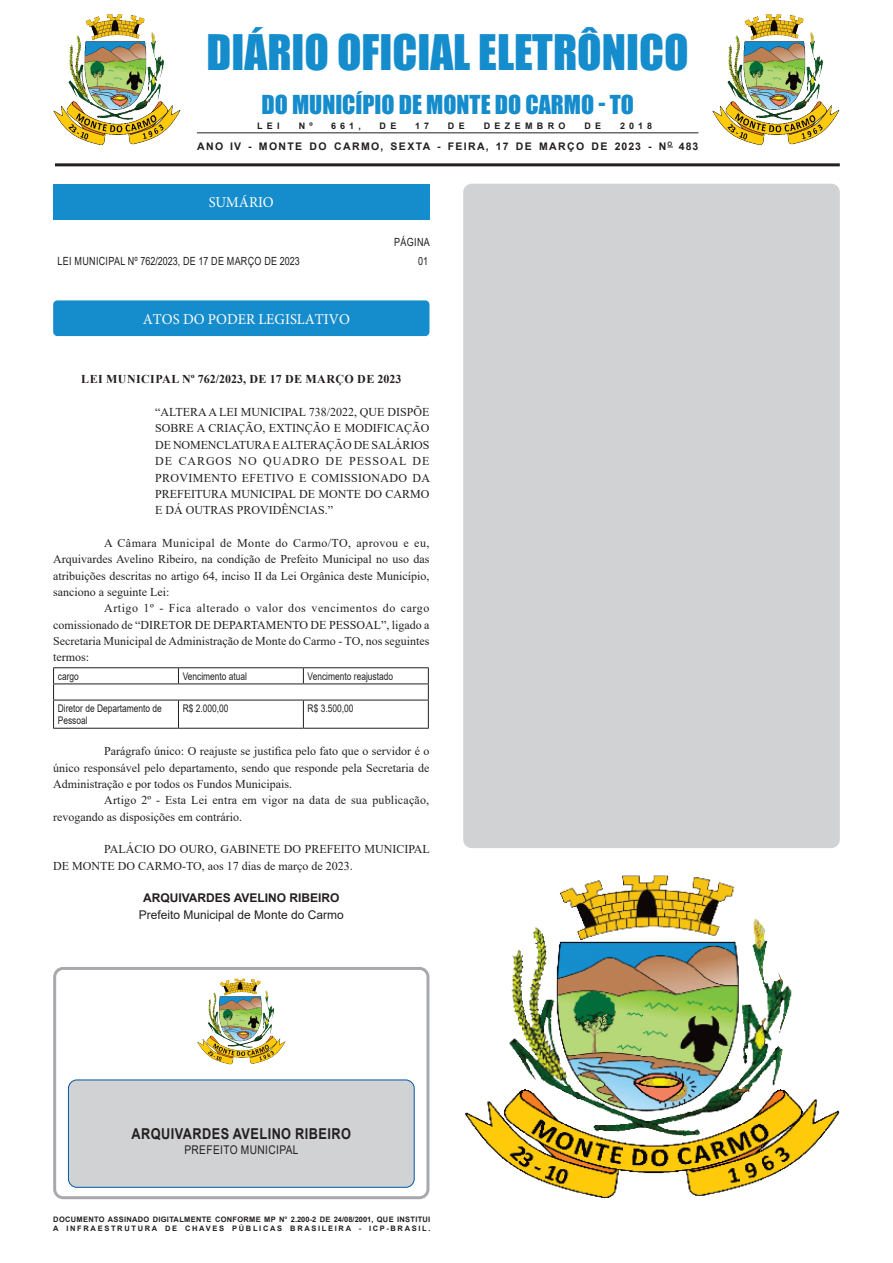
<style>
.page{position:relative;width:893px;height:1263px;background:#fff}
.page>*{position:absolute;margin:0;border:0;box-sizing:border-box;transform-origin:0 0}
.t1{font:45px "Impact";color:#158ccc}
.t2{font:24px "Impact";color:#158ccc}
.t3{font:15px "Minion Pro";color:#fff}
.t4{font:700 15px "Arial";letter-spacing:.035em;color:#231f20;scale:.85 1}
.CORPO_DE_TEXTO{font:12px/16.4px "Times New Roman";color:#231f20;text-align:justify}
.EMENTA{font:12px/16.4px "Times New Roman";color:#231f20;text-align:justify}
.TITULOS{font:700 12px "Times New Roman";letter-spacing:.035em;color:#231f20}
.CIDADE{font:12px "Arial";color:#231f20}
.NOME{font:700 12px "Arial";color:#231f20}
.CIDADE-2{font:12px "Arial";letter-spacing:.035em;color:#231f20;scale:.85 1}
.Sumario{font:11.25px "Arial";letter-spacing:.035em;color:#231f20;scale:.8 1}
.TABELA{font:10.5px/12px "Arial";color:#231f20;scale:.8 1}
.t5{font:700 10.5px "Arial";letter-spacing:.13em;color:#231f20}
.t6{font:700 9px "Arial";letter-spacing:.48em;color:#231f20}
.t7{font:700 7.5px "Arial";letter-spacing:.04em;color:#231f20}
.t8{font:700 7.5px "Arial";letter-spacing:.225em;color:#231f20}
</style>
<div class="page">
<hr style="left:55px;top:163px;width:785px;height:3px;background:#231f20">
<hr style="left:197px;top:132px;width:501px;height:1px;background:#231f20">
<img style="left:712px;top:14px;width:128px;height:132px">
<img style="left:53px;top:14px;width:128px;height:132px">
<div style="left:53px;top:184px;width:376px;height:35px;background:#158ccc"></div>
<div style="left:53px;top:300px;width:376px;height:36px;background:#158ccc;border-radius:4px"></div>
<div style="left:53px;top:967px;width:376px;height:232px;border:3px solid #a8a9ad;border-radius:9px"></div>
<div style="left:68px;top:1080px;width:346px;height:107px;background:#d1d2d4;border-radius:9px"></div>
<div style="left:68px;top:1080px;width:346px;height:107px;border:1px solid #0057a8;border-radius:9px"></div>
<img style="left:197px;top:978px;width:88px;height:86px">
<img style="left:465px;top:875px;width:375px;height:324px">
<hr style="left:53px;top:667px;width:125px;height:1px;background:#231f20">
<hr style="left:178px;top:667px;width:125px;height:1px;background:#231f20">
<svg style="left:178px;top:668px;width:1px;height:15px"></svg>
<hr style="left:303px;top:667px;width:126px;height:1px;background:#231f20">
<svg style="left:303px;top:668px;width:1px;height:15px"></svg>
<hr style="left:53px;top:683px;width:125px;height:1px;background:#231f20">
<hr style="left:178px;top:683px;width:125px;height:1px;background:#231f20">
<hr style="left:303px;top:683px;width:126px;height:1px;background:#231f20">
<hr style="left:53px;top:700px;width:125px;height:1px;background:#231f20">
<svg style="left:53px;top:668px;width:1px;height:60px"></svg>
<hr style="left:178px;top:700px;width:125px;height:1px;background:#231f20">
<svg style="left:178px;top:700px;width:1px;height:28px"></svg>
<hr style="left:303px;top:700px;width:126px;height:1px;background:#231f20">
<svg style="left:303px;top:700px;width:1px;height:28px"></svg>
<svg style="left:428px;top:668px;width:1px;height:60px"></svg>
<hr style="left:53px;top:728px;width:125px;height:1px;background:#231f20">
<hr style="left:178px;top:728px;width:125px;height:1px;background:#231f20">
<hr style="left:303px;top:728px;width:126px;height:1px;background:#231f20">
<div style="left:463px;top:184px;width:377px;height:664px;background:#d1d2d4;border-radius:9px"></div>
<p class="t1" style="left:207px;top:18px;width:483px">DIÁRIO OFICIAL ELETRÔNICO</p>
<p class="t2" style="left:261px;top:86px;width:374px">DO MUNICÍPIO DE MONTE DO CARMO - TO</p>
<p class="t6" style="left:257px;top:119px;width:24px">LEI</p>
<p class="t6" style="left:299px;top:119px;width:15px">N º</p>
<p class="t6" style="left:331px;top:119px;width:31px">661,</p>
<p class="t6" style="left:380px;top:119px;width:18px">D E</p>
<p class="t6" style="left:415px;top:119px;width:16px">1 7</p>
<p class="t6" style="left:448px;top:119px;width:18px">D E</p>
<p class="t6" style="left:484px;top:119px;width:83px">DEZEMBRO</p>
<p class="t6" style="left:584px;top:119px;width:18px">D E</p>
<p class="t6" style="left:620px;top:119px;width:34px">2018</p>
<p class="t5" style="left:197px;top:139px;width:503px">ANO IV - MONTE DO CARMO, SEXTA - FEIRA, 17 DE MARÇO DE 2023 - N<sup>O</sup> 483</p>
<p class="t3" style="left:209px;top:192px;width:67px">SUMÁRIO</p>
<p class="Sumario" style="left:394px;top:235px;width:46px">PÁGINA</p>
<p class="Sumario" style="left:58px;top:254px;width:304px">LEI MUNICIPAL Nº 762/2023, DE 17 DE MARÇO DE 2023</p>
<p class="Sumario" style="left:418px;top:254px;width:14px">01</p>
<p class="t3" style="left:143px;top:309px;width:209px">ATOS DO PODER LEGISLATIVO</p>
<p class="TITULOS" style="left:81px;top:371px;width:322px">LEI MUNICIPAL Nº 762/2023, DE 17 DE MARÇO DE 2023</p>
<p class="EMENTA" style="left:155px;top:403px;width:276px">“ALTERA A LEI MUNICIPAL 738/2022, QUE DISPÕE SOBRE A CRIAÇÃO, EXTINÇÃO E MODIFICAÇÃO DE NOMENCLATURA E ALTERAÇÃO DE SALÁRIOS DE CARGOS NO QUADRO DE PESSOAL DE PROVIMENTO EFETIVO E COMISSIONADO DA PREFEITURA MUNICIPAL DE MONTE DO CARMO E DÁ OUTRAS PROVIDÊNCIAS.”</p>
<p class="CORPO_DE_TEXTO" style="left:53px;top:534px;width:378px;text-indent:51px">A Câmara Municipal de Monte do Carmo/TO, aprovou e eu, Arquivardes Avelino Ribeiro, na condição de Prefeito Municipal no uso das atribuições descritas no artigo 64, inciso II da Lei Orgânica deste Município, sanciono a seguinte Lei:</p>
<p class="CORPO_DE_TEXTO" style="left:53px;top:600px;width:378px;text-indent:51px">Artigo 1º - Fica alterado o valor dos vencimentos do cargo comissionado de “DIRETOR DE DEPARTAMENTO DE PESSOAL”, ligado a Secretaria Municipal de Administração de Monte do Carmo - TO, nos seguintes termos:</p>
<p class="TABELA" style="left:58px;top:670px;width:28px">cargo</p>
<p class="TABELA" style="left:183px;top:670px;width:82px">Vencimento atual</p>
<p class="TABELA" style="left:308px;top:670px;width:108px">Vencimento reajustado</p>
<p class="TABELA" style="left:58px;top:702px;width:132px">Diretor de Departamento de<br>Pessoal</p>
<p class="TABELA" style="left:183px;top:702px;width:59px">R$ 2.000,00</p>
<p class="TABELA" style="left:308px;top:702px;width:59px">R$ 3.500,00</p>
<p class="CORPO_DE_TEXTO" style="left:53px;top:743px;width:378px;text-indent:51px">Parágrafo único: O reajuste se justifica pelo fato que o servidor é o único responsável pelo departamento, sendo que responde pela Secretaria de Administração e por todos os Fundos Municipais.</p>
<p class="CORPO_DE_TEXTO" style="left:53px;top:792px;width:378px;text-indent:51px">Artigo 2º - Esta Lei entra em vigor na data de sua publicação, revogando as disposições em contrário.</p>
<p class="CORPO_DE_TEXTO" style="left:53px;top:841px;width:378px;text-indent:51px">PALÁCIO DO OURO, GABINETE DO PREFEITO MUNICIPAL<br>DE MONTE DO CARMO-TO, aos 17 dias de março de 2023.</p>
<p class="NOME" style="left:143px;top:890px;width:198px">ARQUIVARDES AVELINO RIBEIRO</p>
<p class="CIDADE" style="left:139px;top:906px;width:206px">Prefeito Municipal de Monte do Carmo</p>
<p class="t4" style="left:132px;top:1123px;width:260px">ARQUIVARDES AVELINO RIBEIRO</p>
<p class="CIDADE-2" style="left:184px;top:1141px;width:136px">PREFEITO MUNICIPAL</p>
<p class="t7" style="left:53px;top:1214px;width:379px">DOCUMENTO ASSINADO DIGITALMENTE CONFORME MP N° 2.200-2 DE 24/08/2001, QUE INSTITUI</p>
<p class="t8" style="left:53px;top:1223px;width:379px">A INFRAESTRUTURA DE CHAVES PÚBLICAS BRASILEIRA - ICP-BRASIL.</p>
</div>
